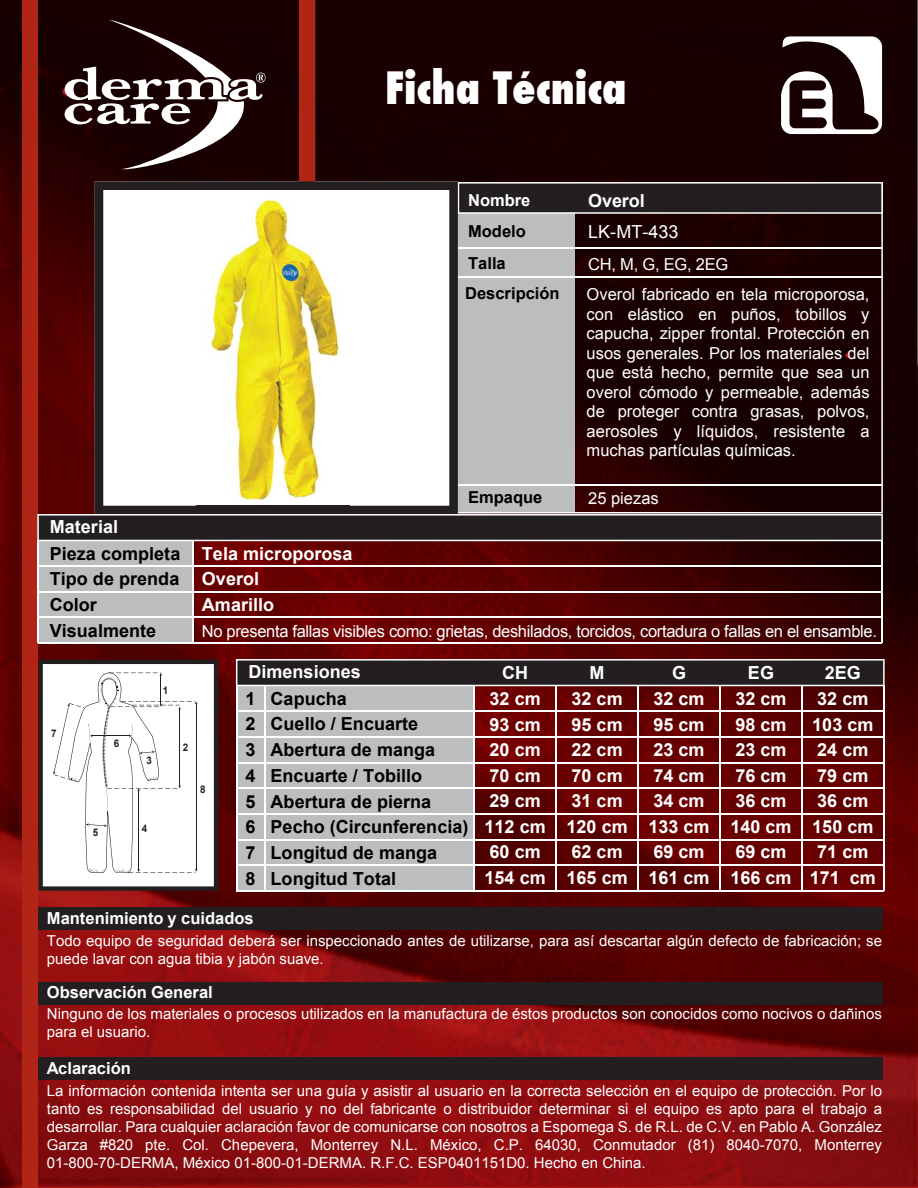
<style>
.page{position:relative;width:918px;height:1188px;background:#fff}
.page>*{position:absolute;margin:0;border:0;box-sizing:border-box;transform-origin:0 0}
.t1{font:800 condensed 43.5px "Futura";color:#fff}
.t2{font:700 18px/25.5px "Arial";color:#fff}
.t3{font:700 18px/25.8px "Arial";color:#000}
.t4{font:18px "Arial";letter-spacing:.005em;color:#fff}
.t5{font:16.5px/19.5px "Arial";letter-spacing:-.02em;color:#fff;text-align:justify}
.t6{font:700 16.5px "Arial";color:#fff}
.t7{font:700 16.5px/30.8px "Arial";color:#000}
.t8{font:16.5px "Arial";color:#fff}
.t9{font:15px/18px "Arial";color:#fff}
.t10{font:700 10.5px "Arial";color:#231f20;scale:.93 1}
.s1{color:#000}
</style>
<div class="page">
<img style="left:0;top:0;width:918px;height:1188px">
<div style="left:22px;top:0;width:16px;height:1188px;background:#b12516"></div>
<div style="left:299px;top:0;width:16px;height:511px;background:#b12516"></div>
<svg style="left:458px;top:214px;width:424px;height:299px;background:#493637"></svg>
<svg style="left:458px;top:182px;width:424px;height:32px;background:#383536"></svg>
<hr style="left:458px;top:277px;width:424px;height:1px;background:#fff">
<hr style="left:458px;top:247px;width:424px;height:2px;background:#fff">
<svg style="left:781px;top:36px;width:101px;height:98px"></svg>
<svg style="left:65px;top:20px;width:200px;height:150px"></svg>
<hr style="left:458px;top:484px;width:424px;height:1px;background:#fff">
<div style="left:38px;top:908px;width:844px;height:22px;background:#231f20"></div>
<div style="left:38px;top:982px;width:844px;height:22px;background:#231f20"></div>
<div style="left:38px;top:1057px;width:844px;height:22px;background:#231f20"></div>
<svg style="left:95px;top:181px;width:363px;height:333px"></svg>
<div style="left:38px;top:566px;width:155px;height:26px;background:#bbbdbf"></div>
<div style="left:38px;top:592px;width:155px;height:25px;background:#bbbdbf"></div>
<div style="left:38px;top:617px;width:155px;height:26px;background:#bbbdbf"></div>
<hr style="left:38px;top:642px;width:844px;height:2px;background:#fff">
<div style="left:38px;top:540px;width:155px;height:26px;background:#bbbdbf"></div>
<hr style="left:881px;top:540px;width:1px;height:103px;background:#fff">
<svg style="left:37px;top:514px;width:845px;height:27px;background:#3a3637"></svg>
<hr style="left:192px;top:540px;width:2px;height:103px;background:#fff">
<hr style="left:37px;top:540px;width:2px;height:103px;background:#fff">
<hr style="left:38px;top:617px;width:844px;height:1px;background:#fff">
<hr style="left:38px;top:591px;width:844px;height:2px;background:#fff">
<hr style="left:38px;top:565px;width:844px;height:2px;background:#fff">
<div style="left:237px;top:685px;width:237px;height:206px;background:#bbbdbf"></div>
<hr style="left:883px;top:685px;width:1px;height:206px;background:#fff">
<svg style="left:236px;top:659px;width:648px;height:27px;background:#3a3737"></svg>
<hr style="left:237px;top:762px;width:646px;height:1px;background:#fff">
<hr style="left:237px;top:813px;width:646px;height:2px;background:#fff">
<hr style="left:237px;top:839px;width:646px;height:1px;background:#fff">
<hr style="left:237px;top:864px;width:646px;height:2px;background:#fff">
<hr style="left:237px;top:890px;width:646px;height:2px;background:#fff">
<hr style="left:237px;top:736px;width:646px;height:2px;background:#fff">
<hr style="left:237px;top:710px;width:646px;height:2px;background:#fff">
<hr style="left:237px;top:787px;width:646px;height:2px;background:#fff">
<hr style="left:473px;top:685px;width:2px;height:206px;background:#fff">
<hr style="left:555px;top:685px;width:2px;height:206px;background:#fff">
<hr style="left:637px;top:685px;width:2px;height:206px;background:#fff">
<hr style="left:719px;top:685px;width:1px;height:206px;background:#fff">
<hr style="left:801px;top:685px;width:1px;height:206px;background:#fff">
<hr style="left:236px;top:685px;width:1px;height:206px;background:#fff">
<hr style="left:264px;top:685px;width:2px;height:206px;background:#fff">
<svg style="left:38px;top:660px;width:180px;height:231px"></svg>
<img style="left:196px;top:191px;width:153px;height:322px">
<h1 class="t1" style="left:385px;top:59px;width:243px">Ficha Técnica</h1>
<p class="t6" style="left:468px;top:189px;width:64px">Nombre</p>
<p class="t2" style="left:588px;top:188px;width:58px">Overol</p>
<p class="t7" style="left:465px;top:217px;width:96px">Modelo<br>Talla<br>Descripción</p>
<p class="t4" style="left:588px;top:220px;width:92px">LK-MT-433</p>
<p class="t5" style="left:588px;top:254px;width:142px">CH, M, G, EG, 2EG</p>
<p class="t5" style="left:586px;top:285px;width:284px">Overol fabricado en tela microporosa, con elástico en puños, tobillos y capucha, zipper frontal. Protección en usos generales. Por los materiales del que está hecho, permite que sea un overol cómodo y permeable, además de proteger contra grasas, polvos, aerosoles y líquidos, resistente a muchas partículas químicas.</p>
<p class="t7" style="left:468px;top:482px;width:76px">Empaque</p>
<p class="t8" style="left:588px;top:487px;width:72px">25 piezas</p>
<p class="t2" style="left:50px;top:513px;width:304px;line-height:27.5px">Material<br><span class="s1">Pieza completa</span> Tela microporosa</p>
<p class="t3" style="left:50px;top:566px;width:131px">Tipo de prenda</p>
<p class="t2" style="left:202px;top:566px;width:59px">Overol</p>
<p class="t3" style="left:50px;top:593px;width:49px">Color</p>
<p class="t2" style="left:202px;top:593px;width:74px">Amarillo</p>
<p class="t3" style="left:50px;top:619px;width:108px">Visualmente</p>
<p class="t5" style="left:202px;top:622px;width:676px">No presenta fallas visibles como: grietas, deshilados, torcidos, cortadura o fallas en el ensamble.</p>
<p class="t2" style="left:248px;top:659px;width:114px">Dimensiones</p>
<p class="t2" style="left:589px;top:661px;width:16px">M</p>
<p class="t2" style="left:672px;top:661px;width:16px">G</p>
<p class="t2" style="left:748px;top:661px;width:28px">EG</p>
<p class="t2" style="left:824px;top:661px;width:38px">2EG</p>
<p class="t3" style="left:245px;top:687px;width:103px">1 Capucha</p>
<p class="t2" style="left:566px;top:687px;width:63px">32 cm<br>95 cm<br>22 cm<br>70 cm<br>31 cm<br>120 cm<br>62 cm<br>165 cm</p>
<p class="t2" style="left:484px;top:661px;width:63px;text-align:center">CH<br>32 cm<br>93 cm<br>20 cm<br>70 cm<br>29 cm<br>112 cm<br>60 cm<br>154 cm</p>
<p class="t10" style="left:163px;top:683px;width:7px">1</p>
<p class="t2" style="left:648px;top:687px;width:63px">32 cm<br>95 cm<br>23 cm<br>74 cm<br>34 cm<br>133 cm<br>69 cm<br>161 cm</p>
<p class="t2" style="left:730px;top:687px;width:63px">32 cm<br>98 cm<br>23 cm<br>76 cm<br>36 cm<br>140 cm<br>69 cm<br>166 cm</p>
<p class="t2" style="left:809px;top:687px;width:68px;text-align:center">32 cm<br>103 cm<br>24 cm<br>79 cm<br>36 cm<br>150 cm<br>71 cm<br>171 cm</p>
<p class="t3" style="left:245px;top:711px;width:224px">2 Cuello / Encuarte<br>3 Abertura de manga<br>4 Encuarte / Tobillo<br>5 Abertura de pierna<br>6 Pecho (Circunferencia)<br>7 Longitud de manga<br>8 Longitud Total</p>
<p class="t10" style="left:51px;top:726px;width:7px">7</p>
<p class="t10" style="left:114px;top:736px;width:7px">6</p>
<p class="t10" style="left:183px;top:740px;width:7px">2</p>
<p class="t10" style="left:146px;top:754px;width:7px">3</p>
<p class="t10" style="left:200px;top:782px;width:7px">8</p>
<p class="t10" style="left:142px;top:822px;width:7px">4</p>
<p class="t10" style="left:93px;top:825px;width:7px">5</p>
<p class="t6" style="left:47px;top:907px;width:208px">Mantenimiento y cuidados</p>
<p class="t9" style="left:47px;top:932px;width:836px">Todo equipo de seguridad deberá ser inspeccionado antes de utilizarse, para así descartar algún defecto de fabricación; se puede lavar con agua tibia y jabón suave.</p>
<p class="t6" style="left:47px;top:982px;width:167px">Observación General</p>
<p class="t9" style="left:47px;top:1004px;width:836px">Ninguno de los materiales o procesos utilizados en la manufactura de éstos productos son conocidos como nocivos o dañinos para el usuario.</p>
<p class="t6" style="left:47px;top:1058px;width:86px">Aclaración</p>
<p class="t9" style="left:47px;top:1082px;width:836px;text-align:justify">La información contenida intenta ser una guía y asistir al usuario en la correcta selección en el equipo de protección. Por lo tanto es responsabilidad del usuario y no del fabricante o distribuidor determinar si el equipo es apto para el trabajo a desarrollar. Para cualquier aclaración favor de comunicarse con nosotros a Espomega S. de R.L. de C.V. en Pablo A. González Garza #820 pte. Col. Chepevera, Monterrey N.L. México, C.P. 64030, Conmutador (81) 8040-7070, Monterrey 01-800-70-DERMA, México 01-800-01-DERMA. R.F.C. ESP0401151D0. Hecho en China.</p>
</div>
